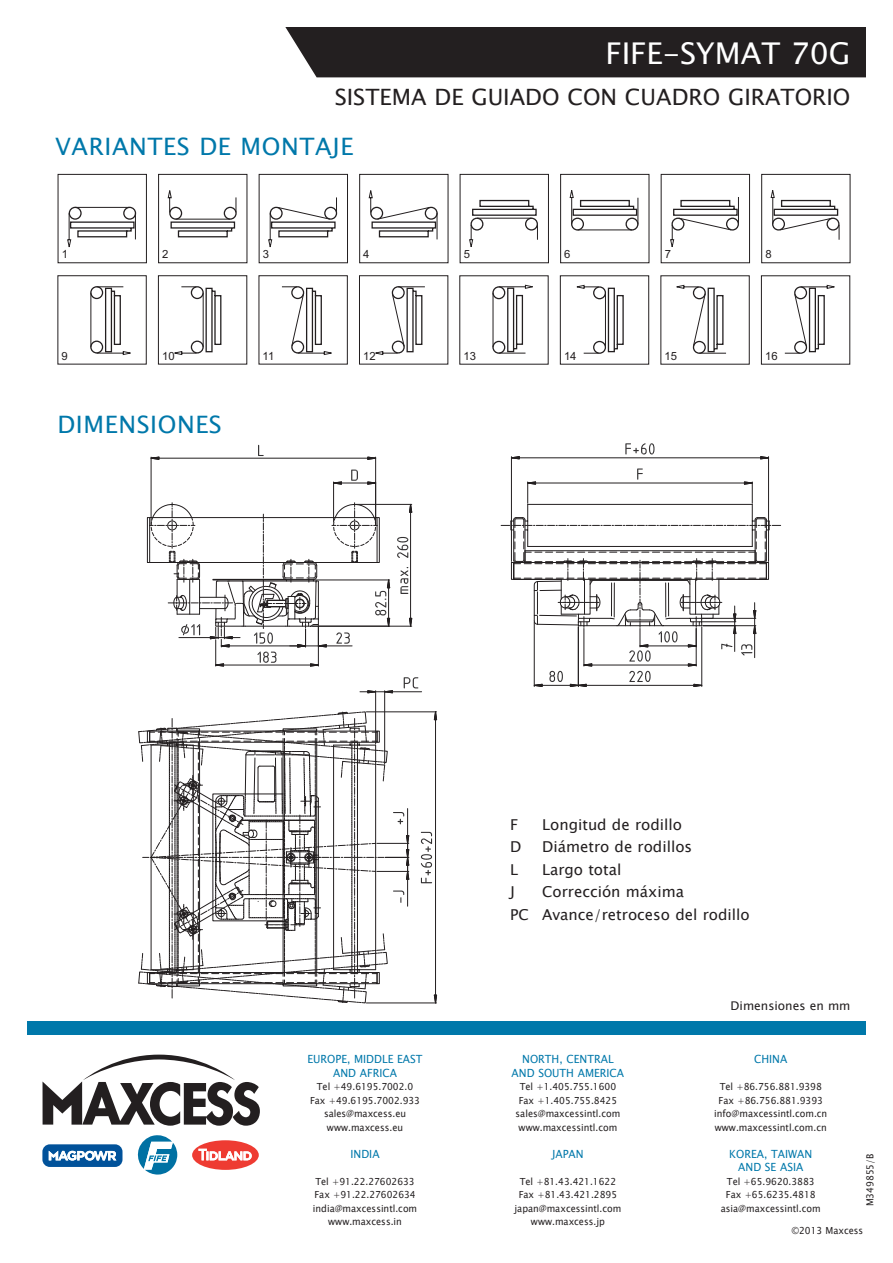
<style>
.page{position:relative;width:893px;height:1263px;background:#fff}
.page>*{position:absolute;margin:0;border:0;box-sizing:border-box;transform-origin:0 0}
.Product_Sheet_Title{font:30px "Lucida Sans Unicode";color:#fff}
.Sub-Head_307{font:24px "Lucida Sans Unicode";letter-spacing:.025em;color:#0078aa}
.Product_Sheet_Title-2{font:22.5px "Lucida Sans Unicode";color:#231f20}
.Body{font:15px/22.5px "Lucida Sans Unicode";color:#231f20}
.Body-2{font:12px "Lucida Sans Unicode";color:#231f20}
.t1{font:11.25px/13.5px "Lucida Sans Unicode";color:#0078aa;text-align:center;scale:.94 1}
.t2{font:11.25px "Arial";color:#231f20}
.Boilerplate_Addresse{font:9.75px/13.5px "Lucida Sans Unicode";color:#231f20;text-align:center;scale:.94 1}
</style>
<div class="page">
<div style="left:285px;top:27px;width:581px;height:50px;background:#231f20"></div>
<svg style="left:57px;top:174px;width:392px;height:90px"></svg>
<svg style="left:57px;top:275px;width:392px;height:90px"></svg>
<svg style="left:459px;top:275px;width:392px;height:90px"></svg>
<svg style="left:459px;top:174px;width:392px;height:90px"></svg>
<svg style="left:527px;top:468px;width:226px;height:35px"></svg>
<hr style="left:511px;top:457px;width:1px;height:104px;background:#231f20">
<hr style="left:768px;top:457px;width:1px;height:104px;background:#231f20">
<svg style="left:510px;top:443px;width:260px;height:17px"></svg>
<hr style="left:366px;top:711px;width:71px;height:1px;background:#231f20">
<hr style="left:366px;top:1002px;width:71px;height:1px;background:#231f20">
<svg style="left:421px;top:711px;width:17px;height:293px"></svg>
<hr style="left:375px;top:691px;width:1px;height:53px;background:#231f20">
<hr style="left:384px;top:691px;width:1px;height:73px;background:#231f20">
<hr style="left:392px;top:691px;width:30px;height:1px;background:#231f20">
<svg style="left:360px;top:690px;width:33px;height:4px"></svg>
<svg style="left:404px;top:677px;width:14px;height:11px"></svg>
<hr style="left:528px;top:504px;width:224px;height:1px;background:#231f20">
<hr style="left:527px;top:504px;width:1px;height:42px;background:#231f20">
<hr style="left:752px;top:504px;width:1px;height:42px;background:#231f20">
<div style="left:147px;top:517px;width:3px;height:46px;border:1px solid #231f20"></div>
<hr style="left:151px;top:457px;width:1px;height:67px;background:#231f20">
<hr style="left:375px;top:457px;width:1px;height:67px;background:#231f20">
<svg style="left:150px;top:445px;width:227px;height:15px"></svg>
<hr style="left:333px;top:482px;width:1px;height:40px;background:#231f20">
<svg style="left:333px;top:470px;width:44px;height:15px"></svg>
<hr style="left:356px;top:504px;width:56px;height:1px;background:#231f20">
<hr style="left:312px;top:626px;width:100px;height:1px;background:#231f20">
<svg style="left:397px;top:503px;width:16px;height:124px"></svg>
<svg style="left:149px;top:503px;width:242px;height:164px"></svg>
<svg style="left:501px;top:516px;width:280px;height:171px"></svg>
<svg style="left:138px;top:711px;width:272px;height:293px"></svg>
<div style="left:27px;top:1021px;width:839px;height:14px;background:#0078aa"></div>
<svg style="left:137px;top:1135px;width:40px;height:39px"></svg>
<svg style="left:192px;top:1140px;width:67px;height:30px"></svg>
<svg style="left:43px;top:1054px;width:217px;height:72px"></svg>
<svg style="left:42px;top:1144px;width:80px;height:23px"></svg>
<p class="Product_Sheet_Title" style="left:606px;top:30px;width:246px">FIFE-SYMAT 70G</p>
<p class="Product_Sheet_Title-2" style="left:335px;top:79px;width:517px">SISTEMA DE GUIADO CON CUADRO GIRATORIO</p>
<p class="Sub-Head_307" style="left:55px;top:127px;width:300px">VARIANTES DE MONTAJE</p>
<p class="t2" style="left:62px;top:248px;width:8px">1</p>
<p class="t2" style="left:464px;top:248px;width:8px">5</p>
<p class="t2" style="left:564px;top:248px;width:8px">6</p>
<p class="t2" style="left:665px;top:248px;width:8px">7</p>
<p class="t2" style="left:765px;top:248px;width:8px">8</p>
<p class="t2" style="left:162px;top:248px;width:8px">2</p>
<p class="t2" style="left:263px;top:248px;width:8px">3</p>
<p class="t2" style="left:363px;top:248px;width:8px">4</p>
<p class="t2" style="left:62px;top:349px;width:8px">9</p>
<p class="t2" style="left:162px;top:349px;width:14px">10</p>
<p class="t2" style="left:263px;top:349px;width:13px">11</p>
<p class="t2" style="left:363px;top:349px;width:14px">12</p>
<p class="t2" style="left:463px;top:349px;width:14px">13</p>
<p class="t2" style="left:564px;top:349px;width:14px">14</p>
<p class="t2" style="left:664px;top:349px;width:14px">15</p>
<p class="t2" style="left:765px;top:349px;width:14px">16</p>
<p class="Sub-Head_307" style="left:57px;top:405px;width:166px">DIMENSIONES</p>
<p class="t1" style="left:308px;top:1053px;width:124px">EUROPE, MIDDLE EAST<br>AND AFRICA</p>
<p class="Boilerplate_Addresse" style="left:310px;top:1080px;width:119px">Tel +49.6195.7002.0<br>Fax +49.6195.7002.933 sales@maxcess.eu www.maxcess.eu</p>
<p class="t1" style="left:350px;top:1147px;width:32px">INDIA</p>
<p class="Boilerplate_Addresse" style="left:313px;top:1175px;width:112px">Tel +91.22.27602633<br>Fax +91.22.27602634 india@maxcessintl.com www.maxcess.in</p>
<p class="Body" style="left:510px;top:813px;width:10px">F</p>
<p class="Body" style="left:542px;top:813px;width:141px">Longitud de rodillo</p>
<p class="Body" style="left:510px;top:836px;width:13px">D</p>
<p class="Body" style="left:542px;top:836px;width:152px">Diámetro de rodillos</p>
<p class="Body" style="left:510px;top:858px;width:9px">L</p>
<p class="Body" style="left:542px;top:858px;width:81px">Largo total</p>
<p class="Body" style="left:510px;top:881px;width:6px">J</p>
<p class="Body" style="left:510px;top:881px;width:241px;text-indent:32px">Corrección máxima<br>PC Avance/retroceso del rodillo</p>
<p class="t1" style="left:512px;top:1053px;width:121px">NORTH, CENTRAL<br>AND SOUTH AMERICA</p>
<p class="Boilerplate_Addresse" style="left:516px;top:1080px;width:113px">Tel +1.405.755.1600<br>Fax +1.405.755.8425 sales@maxcessintl.com www.maxcessintl.com</p>
<p class="t1" style="left:552px;top:1147px;width:35px">JAPAN</p>
<p class="Boilerplate_Addresse" style="left:514px;top:1175px;width:115px">Tel +81.43.421.1622<br>Fax +81.43.421.2895 japan@maxcessintl.com www.maxcess.jp</p>
<p class="Body-2" style="left:731px;top:996px;width:121px">Dimensiones en mm</p>
<p class="t1" style="left:754px;top:1053px;width:37px">CHINA</p>
<p class="Boilerplate_Addresse" style="left:714px;top:1080px;width:122px">Tel +86.756.881.9398<br>Fax +86.756.881.9393 info@maxcessintl.com.cn www.maxcessintl.com.cn</p>
<p class="t1" style="left:729px;top:1147px;width:90px">KOREA, TAIWAN<br>AND SE ASIA</p>
<p class="Boilerplate_Addresse" style="left:721px;top:1175px;width:108px">Tel +65.9620.3883<br>Fax +65.6235.4818 asia@maxcessintl.com</p>
<p class="Boilerplate_Addresse" style="left:863px;top:1206px;width:58px;rotate:-90deg">M349855/B</p>
<p class="Boilerplate_Addresse" style="left:791px;top:1224px;width:78px">©2013 Maxcess</p>
</div>
